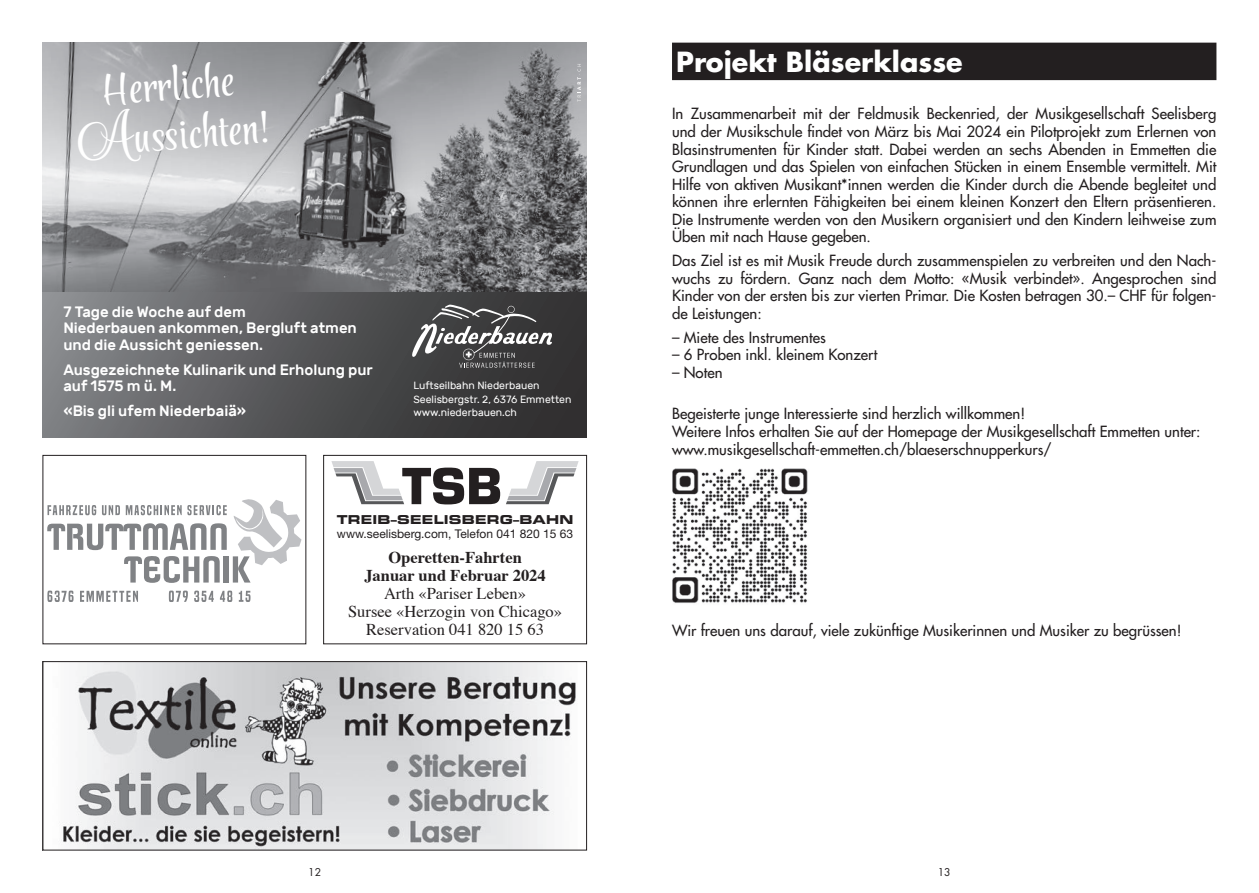
<style>
.page{position:relative;width:1259px;height:893px;background:#fff}
.page>*{position:absolute;margin:0;border:0;box-sizing:border-box;transform-origin:0 0}
.t1{font:46.35px/49.3px "Style Plain";color:#fff;text-align:center}
.t2{font:700 27px "Futura";color:#fff}
.t3{font:16.5px/18px "Times";color:#231f20;text-align:center}
.t4{font:700 16.5px/18px "Times";color:#231f20;text-align:center}
.t5{font:15px/17.5px "Futura";color:#231f20;text-align:justify}
.t6{font:500 15px/16.5px "Rubik";letter-spacing:-.005em;color:#fff}
.t7{font:12.3px "Eurostile Bold Extended Two";letter-spacing:.015em;color:#231f20}
.t8{font:12px "Helvetica Neue";color:#231f20}
.t9{font:10.5px/13.5px "Rubik";color:#fff}
.t10{font:10.5px "Futura";color:#231f20}
.s1{font-family:"Style Swashes"}
</style>
<div class="page">
<svg style="left:43px;top:291px;width:544px;height:147px;background:#58585a"></svg>
<img style="left:43px;top:43px;width:544px;height:248px">
<svg style="left:412px;top:305px;width:140px;height:63px;background:#5f5f60"></svg>
<svg style="left:577px;top:64px;width:4px;height:38px"></svg>
<div style="left:323px;top:455px;width:264px;height:189px;border:1px solid #231f20"></div>
<svg style="left:331px;top:461px;width:169px;height:43px"></svg>
<svg style="left:506px;top:461px;width:72px;height:43px"></svg>
<img style="left:61px;top:663px;width:515px;height:185px">
<div style="left:43px;top:661px;width:544px;height:189px;border:1px solid #231f20"></div>
<svg style="left:47px;top:505px;width:49px;height:10px"></svg>
<svg style="left:102px;top:505px;width:18px;height:10px"></svg>
<svg style="left:126px;top:505px;width:101px;height:10px"></svg>
<svg style="left:47px;top:591px;width:27px;height:11px"></svg>
<svg style="left:80px;top:591px;width:58px;height:11px"></svg>
<svg style="left:169px;top:591px;width:19px;height:11px"></svg>
<svg style="left:194px;top:591px;width:20px;height:11px"></svg>
<svg style="left:220px;top:591px;width:12px;height:11px"></svg>
<svg style="left:239px;top:591px;width:11px;height:11px"></svg>
<svg style="left:47px;top:523px;width:180px;height:60px"></svg>
<div style="left:224px;top:556px;width:5px;height:27px;background:#808285"></div>
<svg style="left:233px;top:499px;width:68px;height:84px"></svg>
<div style="left:672px;top:43px;width:544px;height:37px;background:#231f20"></div>
<img style="left:672px;top:468px;width:136px;height:135px">
<h1 class="t1" style="left:70px;top:68px;width:195px;rotate:-4deg">Herrliche<br><span class="s1">A</span>ussichten!</h1>
<p class="t6" style="left:63px;top:303px;width:295px">7 Tage die Woche auf dem<br>Niederbauen ankommen, Bergluft atmen und die Aussicht geniessen.</p>
<p class="t6" style="left:63px;top:361px;width:311px">Ausgezeichnete Kulinarik und Erholung pur auf 1575 m ü. M.</p>
<p class="t6" style="left:63px;top:403px;width:184px">«Bis gli ufem Niederbaiä»</p>
<p class="t9" style="left:413px;top:379px;width:159px">Luftseilbahn Niederbauen<br>Seelisbergstr. 2, 6376 Emmetten www.niederbauen.ch</p>
<p class="t7" style="left:337px;top:511px;width:238px">TREIB–SEELISBERG–BAHN</p>
<p class="t8" style="left:337px;top:527px;width:238px">www.seelisberg.com, Telefon 041 820 15 63</p>
<p class="t4" style="left:364px;top:546px;width:183px">Operetten-Fahrten<br>Januar und Februar 2024</p>
<p class="t3" style="left:348px;top:583px;width:216px">Arth «Pariser Leben»<br>Sursee «Herzogin von Chicago»<br>Reservation 041 820 15 63</p>
<h2 class="t2" style="left:676px;top:43px;width:288px">Projekt Bläserklasse</h2>
<p class="t5" style="left:672px;top:105px;width:546px">In Zusammenarbeit mit der Feldmusik Beckenried, der Musikgesellschaft Seelisberg und der Musikschule findet von März bis Mai 2024 ein Pilotprojekt zum Erlernen von Blasinstrumenten für Kinder statt. Dabei werden an sechs Abenden in Emmetten die Grundlagen und das Spielen von einfachen Stücken in einem Ensemble vermittelt. Mit Hilfe von aktiven Musikant*innen werden die Kinder durch die Abende begleitet und können ihre erlernten Fähigkeiten bei einem kleinen Konzert den Eltern präsentieren.<br>Die Instrumente werden von den Musikern organisiert und den Kindern leihweise zum Üben mit nach Hause gegeben.</p>
<p class="t5" style="left:672px;top:252px;width:546px">Das Ziel ist es mit Musik Freude durch zusammenspielen zu verbreiten und den Nach&shy;wuchs zu fördern. Ganz nach dem Motto: «Musik verbindet». Angesprochen sind Kinder von der ersten bis zur vierten Primar. Die Kosten betragen 30.– CHF für folgen&shy;de Leistungen:</p>
<p class="t5" style="left:672px;top:328px;width:155px">– Miete des Instrumentes</p>
<p class="t5" style="left:672px;top:346px;width:207px">– 6 Proben inkl. kleinem Konzert</p>
<p class="t5" style="left:672px;top:364px;width:52px">– Noten</p>
<p class="t5" style="left:672px;top:405px;width:530px;text-align:left">Begeisterte junge Interessierte sind herzlich willkommen!<br>Weitere Infos erhalten Sie auf der Homepage der Musikgesellschaft Emmetten unter: www.musikgesellschaft-emmetten.ch/blaeserschnupperkurs/</p>
<p class="t5" style="left:672px;top:622px;width:511px">Wir freuen uns darauf, viele zukünftige Musikerinnen und Musiker zu begrüssen!</p>
<p class="t10" style="left:308px;top:865px;width:14px">12</p>
<p class="t10" style="left:937px;top:865px;width:14px">13</p>
</div>
